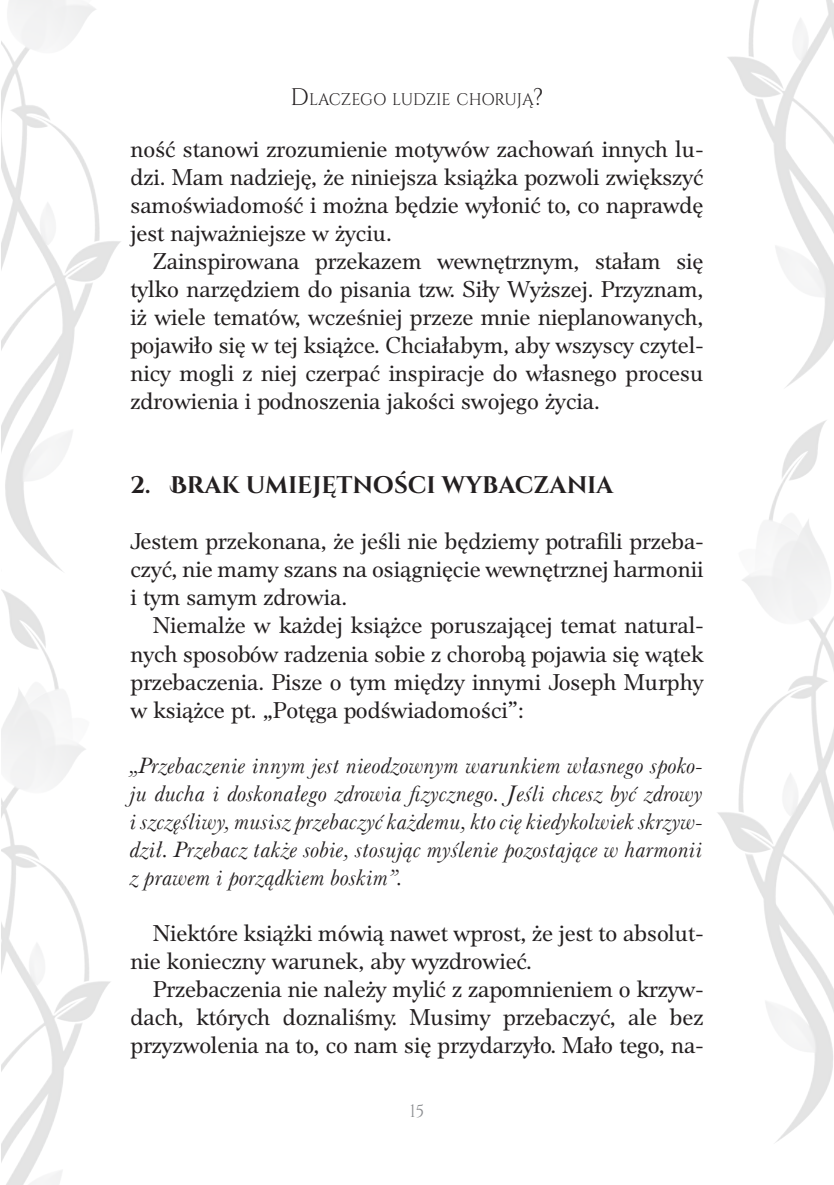
<style>
.page{position:relative;width:834px;height:1185px;background:#fff}
.page>*{position:absolute;margin:0;border:0;box-sizing:border-box;transform-origin:0 0}
.t1{font:24px/28px "Platea TTEFN";color:#231f20;text-align:justify}
.t2{font:700 24px "Cinzel";color:#231f20}
.t3{font:italic 23px/28px "Baskervlle 2 EU";color:#231f20;text-align:justify}
.t4{font:18px "Cinzel";color:#8a8c8f;scale:.95 1}
.t5{font:16.8px "Cinzel";letter-spacing:-.015em;color:#231f20;scale:.95 1}
.s1{font-size:24px}
.s2{font-family:"Cinzel Decorative"}
</style>
<div class="page">
<img style="left:717px;top:420px;width:116px;height:723px">
<img style="left:727px;top:0;width:106px;height:388px">
<img style="left:1px;top:0;width:120px;height:572px">
<img style="left:1px;top:589px;width:110px;height:596px">
<p class="t5" style="left:290px;top:90px;width:267px"><span class="s1">D</span> LACZEGO LUDZIE CHORUJĄ<span class="s1">?</span></p>
<p class="t1" style="left:130px;top:136px;width:574px">ność stanowi zrozumienie motywów zachowań innych lu&shy;dzi. Mam nadzieję, że niniejsza książka pozwoli zwiększyć samoświadomość i można będzie wyłonić to, co naprawdę jest najważniejsze w życiu.</p>
<p class="t1" style="left:130px;top:248px;width:574px;text-indent:23px">Zainspirowana przekazem wewnętrznym, stałam się tylko narzędziem do pisania tzw. Siły Wyższej. Przyznam, iż wiele tematów, wcześniej przeze mnie nieplanowanych, pojawiło się w tej książce. Chciałabym, aby wszyscy czytel&shy;nicy mogli z niej czerpać inspiracje do własnego procesu zdrowienia i podnoszenia jakości swojego życia.</p>
<p class="t2" style="left:130px;top:471px;width:484px">2. <span class="s2">B</span>RAK UMIEJĘTNOŚCI WYBACZANIA</p>
<p class="t1" style="left:130px;top:528px;width:574px">Jestem przekonana, że jeśli nie będziemy potrafili przeba&shy;czyć, nie mamy szans na osiągnięcie wewnętrznej harmonii i tym samym zdrowia.</p>
<p class="t1" style="left:130px;top:612px;width:574px;text-indent:23px">Niemalże w każdej książce poruszającej temat natural&shy;nych sposobów radzenia sobie z chorobą pojawia się wątek przebaczenia. Pisze o tym między innymi Joseph Murphy w książce pt. „Potęga podświadomości”:</p>
<p class="t3" style="left:130px;top:752px;width:574px">„Przebaczenie innym jest nieodzownym warunkiem własnego spoko&shy;ju ducha i doskonałego zdrowia fizycznego. Jeśli chcesz być zdrowy i szczęśliwy, musisz przebaczyć każdemu, kto cię kiedykolwiek skrzyw&shy;dził. Przebacz także sobie, stosując myślenie pozostające w harmonii z prawem i porządkiem boskim”.</p>
<p class="t1" style="left:130px;top:920px;width:574px;text-indent:23px">Niektóre książki mówią nawet wprost, że jest to absolut&shy;nie konieczny warunek, aby wyzdrowieć.</p>
<p class="t1" style="left:130px;top:976px;width:574px;text-indent:23px">Przebaczenia nie należy mylić z zapomnieniem o krzyw&shy;dach, których doznaliśmy. Musimy przebaczyć, ale bez przyzwolenia na to, co nam się przydarzyło. Mało tego, na-</p>
<p class="t4" style="left:409px;top:1100px;width:17px">15</p>
</div>
